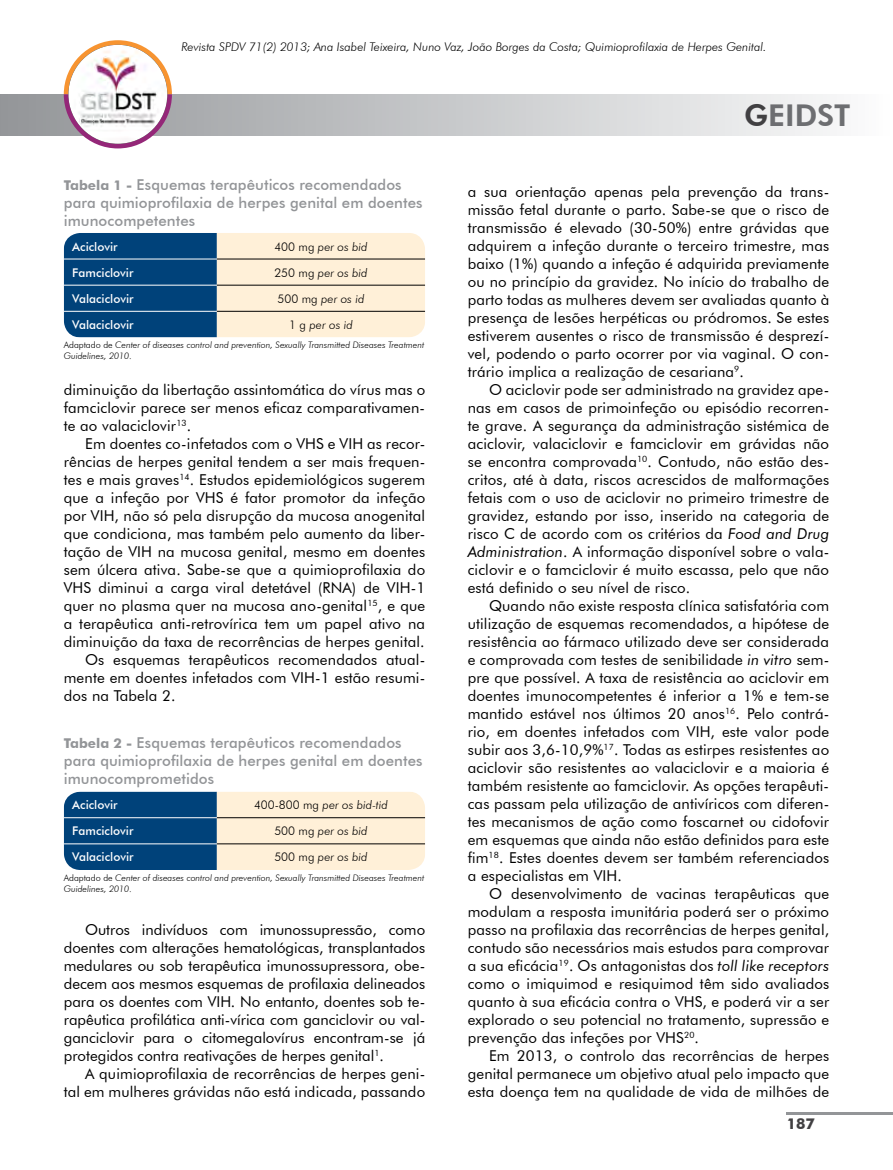
<style>
.page{position:relative;width:893px;height:1170px;background:#fff}
.page>*{position:absolute;margin:0;border:0;box-sizing:border-box;transform-origin:0 0}
.t1{font:800 30px "Futura BT";color:#6d6e71}
.t2{font:15px/18px "Futura BT";letter-spacing:.01em;color:#000;text-align:justify}
.t3{font:500 15px/18px "Futura BT";letter-spacing:.005em;color:#939598}
.t4{font:700 15px "Futura BT";color:#414042}
.t5{font:italic 300 12px "Futura BT";color:#000}
.t6{font:500 12px "Futura BT";color:#fff}
.t7{font:italic 300 9px/10.8px "Futura BT";color:#000}
.s1{font-weight:700;font-size:13.5px}
.s2{font-style:normal}
.s3{color:#414042}
.s4{font-style:italic}
</style>
<div class="page">
<svg style="left:0;top:94px;width:830px;height:41px;background:#c8cacb"></svg>
<svg style="left:64px;top:40px;width:108px;height:108px"></svg>
<hr style="left:787px;top:1111px;width:106px;height:3px;background:#939598">
<img style="left:68px;top:45px;width:99px;height:99px;border-radius:49px">
<svg style="left:64px;top:233px;width:361px;height:104px;background:#93a6b0"></svg>
<hr style="left:217px;top:259px;width:208px;height:1px;background:#000">
<hr style="left:217px;top:285px;width:208px;height:1px;background:#000">
<hr style="left:217px;top:311px;width:208px;height:1px;background:#000">
<hr style="left:64px;top:259px;width:153px;height:1px;background:#fff">
<hr style="left:64px;top:285px;width:153px;height:1px;background:#fff">
<hr style="left:64px;top:311px;width:153px;height:1px;background:#fff">
<svg style="left:64px;top:791px;width:361px;height:78px;background:#94a7b1"></svg>
<hr style="left:217px;top:817px;width:208px;height:1px;background:#000">
<hr style="left:217px;top:843px;width:208px;height:1px;background:#000">
<hr style="left:64px;top:817px;width:153px;height:1px;background:#fff">
<hr style="left:64px;top:843px;width:153px;height:1px;background:#fff">
<p class="t5" style="left:181px;top:39px;width:587px">Revista SPDV 71(2) 2013; Ana Isabel Teixeira, Nuno Vaz, João Borges da Costa; Quimioprofilaxia de Herpes Genital.</p>
<p class="t3" style="left:64px;top:175px;width:360px"><span class="s1">Tabela 1 -</span> Esquemas terapêuticos recomendados para quimioprofilaxia de herpes genital em doentes imunocompetentes</p>
<p class="t6" style="left:72px;top:239px;width:47px">Aciclovir</p>
<p class="t5" style="left:274px;top:239px;width:95px"><span class="s2">400 mg</span> per os bid</p>
<p class="t6" style="left:72px;top:265px;width:63px">Famciclovir</p>
<p class="t5" style="left:274px;top:265px;width:95px"><span class="s2">250 mg</span> per os bid</p>
<p class="t6" style="left:72px;top:291px;width:63px">Valaciclovir</p>
<p class="t5" style="left:278px;top:291px;width:88px"><span class="s2">500 mg</span> per os id</p>
<p class="t6" style="left:72px;top:317px;width:63px">Valaciclovir</p>
<p class="t5" style="left:289px;top:317px;width:65px"><span class="s2">1 g</span> per os id</p>
<p class="t7" style="left:64px;top:339px;width:362px"><span class="s2">Adaptado de</span> Center of diseases control and prevention, Sexually Transmitted Diseases Treatment<br>Guidelines, 2010<span class="s2">.</span></p>
<p class="t2" style="left:64px;top:380px;width:363px">diminuição da libertação assintomática do vírus mas o famciclovir parece ser menos eficaz comparativamen&shy;te ao valaciclovir<sup>13</sup>.</p>
<p class="t2" style="left:85px;top:434px;width:342px">Em doentes co-infetados com o VHS e VIH as recor-</p>
<p class="t2" style="left:64px;top:452px;width:363px">rências de herpes genital tendem a ser mais frequen-</p>
<p class="t2" style="left:64px;top:470px;width:363px">tes e mais graves<sup>14</sup>. Estudos epidemiológicos sugerem</p>
<p class="t2" style="left:64px;top:488px;width:363px">que a infeção por VHS é fator promotor da infeção</p>
<p class="t2" style="left:64px;top:506px;width:363px">por VIH, não só pela disrupção da mucosa anogenital</p>
<p class="t2" style="left:64px;top:524px;width:363px">que condiciona, mas também pelo aumento da liber-</p>
<p class="t2" style="left:64px;top:542px;width:363px">tação de VIH na mucosa genital, mesmo em doentes</p>
<p class="t2" style="left:64px;top:560px;width:363px">sem úlcera ativa. Sabe-se que a quimioprofilaxia do</p>
<p class="t2" style="left:64px;top:578px;width:363px">VHS diminui a carga viral detetável (RNA) de VIH-1</p>
<p class="t2" style="left:64px;top:596px;width:363px">quer no plasma quer na mucosa ano-genital<sup>15</sup>, e que</p>
<p class="t2" style="left:64px;top:614px;width:363px">a terapêutica anti-retrovírica tem um papel ativo na</p>
<p class="t2" style="left:64px;top:632px;width:362px">diminuição da taxa de recorrências de herpes genital.</p>
<p class="t2" style="left:85px;top:650px;width:342px">Os esquemas terapêuticos recomendados atual-</p>
<p class="t2" style="left:64px;top:668px;width:363px">mente em doentes infetados com VIH-1 estão resumi-</p>
<p class="t2" style="left:64px;top:686px;width:113px">dos na Tabela 2.</p>
<p class="t3" style="left:64px;top:733px;width:360px"><span class="s1">Tabela 2 -</span> Esquemas terapêuticos recomendados para quimioprofilaxia de herpes genital em doentes imunocomprometidos</p>
<p class="t6" style="left:72px;top:797px;width:47px">Aciclovir</p>
<p class="t5" style="left:254px;top:797px;width:135px"><span class="s2">400-800 mg</span> per os bid-tid</p>
<p class="t6" style="left:72px;top:823px;width:63px">Famciclovir</p>
<p class="t5" style="left:274px;top:823px;width:95px"><span class="s2">500 mg</span> per os bid</p>
<p class="t6" style="left:72px;top:849px;width:63px">Valaciclovir</p>
<p class="t5" style="left:274px;top:849px;width:95px"><span class="s2">500 mg</span> per os bid</p>
<p class="t7" style="left:64px;top:872px;width:362px"><span class="s2">Adaptado de</span> Center of diseases control and prevention, Sexually Transmitted Diseases Treatment<br>Guidelines, 2010<span class="s2">.</span></p>
<p class="t2" style="left:64px;top:920px;width:363px;text-indent:21px">Outros indivíduos com imunossupressão, como doentes com alterações hematológicas, transplantados medulares ou sob terapêutica imunossupressora, obe&shy;decem aos mesmos esquemas de profilaxia delineados para os doentes com VIH. No entanto, doentes sob te&shy;rapêutica profilática anti-vírica com ganciclovir ou val&shy;ganciclovir para o citomegalovírus encontram-se já protegidos contra reativações de herpes genital<sup>1</sup>.</p>
<p class="t2" style="left:64px;top:1064px;width:363px;text-align:right">A quimioprofilaxia de recorrências de herpes geni-<br>tal em mulheres grávidas não está indicada, passando</p>
<h1 class="t1" style="left:744px;top:97px;width:108px"><span class="s3">G</span>EIDST</h1>
<p class="t2" style="left:468px;top:182px;width:363px">a sua orientação apenas pela prevenção da trans&shy;missão fetal durante o parto. Sabe-se que o risco de transmissão é elevado (30-50%) entre grávidas que adquirem a infeção durante o terceiro trimestre, mas baixo (1%) quando a infeção é adquirida previamente ou no princípio da gravidez. No início do trabalho de parto todas as mulheres devem ser avaliadas quanto à presença de lesões herpéticas ou pródromos. Se estes estiverem ausentes o risco de transmissão é desprezí&shy;vel, podendo o parto ocorrer por via vaginal. O con&shy;trário implica a realização de cesariana<sup>9</sup>.</p>
<p class="t2" style="left:468px;top:380px;width:363px;text-indent:21px">O aciclovir pode ser administrado na gravidez ape&shy;nas em casos de primoinfeção ou episódio recorren&shy;te grave. A segurança da administração sistémica de aciclovir, valaciclovir e famciclovir em grávidas não se encontra comprovada<sup>10</sup>. Contudo, não estão des&shy;critos, até à data, riscos acrescidos de malformações fetais com o uso de aciclovir no primeiro trimestre de gravidez, estando por isso, inserido na categoria de risco C de acordo com os critérios da <span class="s4">Food and Drug Administration</span>. A informação disponível sobre o vala&shy;ciclovir e o famciclovir é muito escassa, pelo que não está definido o seu nível de risco.</p>
<p class="t2" style="left:468px;top:596px;width:363px;text-indent:21px">Quando não existe resposta clínica satisfatória com utilização de esquemas recomendados, a hipótese de resistência ao fármaco utilizado deve ser considerada e comprovada com testes de senibilidade <span class="s4">in vitro</span> sem&shy;pre que possível. A taxa de resistência ao aciclovir em doentes imunocompetentes é inferior a 1% e tem-se mantido estável nos últimos 20 anos<sup>16</sup>. Pelo contrá&shy;rio, em doentes infetados com VIH, este valor pode subir aos 3,6-10,9%<sup>17</sup>. Todas as estirpes resistentes ao aciclovir são resistentes ao valaciclovir e a maioria é também resistente ao famciclovir. As opções terapêuti&shy;cas passam pela utilização de antivíricos com diferen&shy;tes mecanismos de ação como foscarnet ou cidofovir em esquemas que ainda não estão definidos para este fim<sup>18</sup>. Estes doentes devem ser também referenciados a especialistas em VIH.</p>
<p class="t2" style="left:468px;top:884px;width:363px;text-indent:21px">O desenvolvimento de vacinas terapêuticas que modulam a resposta imunitária poderá ser o próximo passo na profilaxia das recorrências de herpes genital, contudo são necessários mais estudos para comprovar a sua eficácia<sup>19</sup>. Os antagonistas dos <span class="s4">toll like receptors </span>como o imiquimod e resiquimod têm sido avaliados quanto à sua eficácia contra o VHS, e poderá vir a ser explorado o seu potencial no tratamento, supressão e prevenção das infeções por VHS<sup>20</sup>.</p>
<p class="t2" style="left:468px;top:1046px;width:363px;text-indent:21px">Em 2013, o controlo das recorrências de herpes genital permanece um objetivo atual pelo impacto que esta doença tem na qualidade de vida de milhões de</p>
<p class="t4" style="left:787px;top:1114px;width:30px">187</p>
</div>
